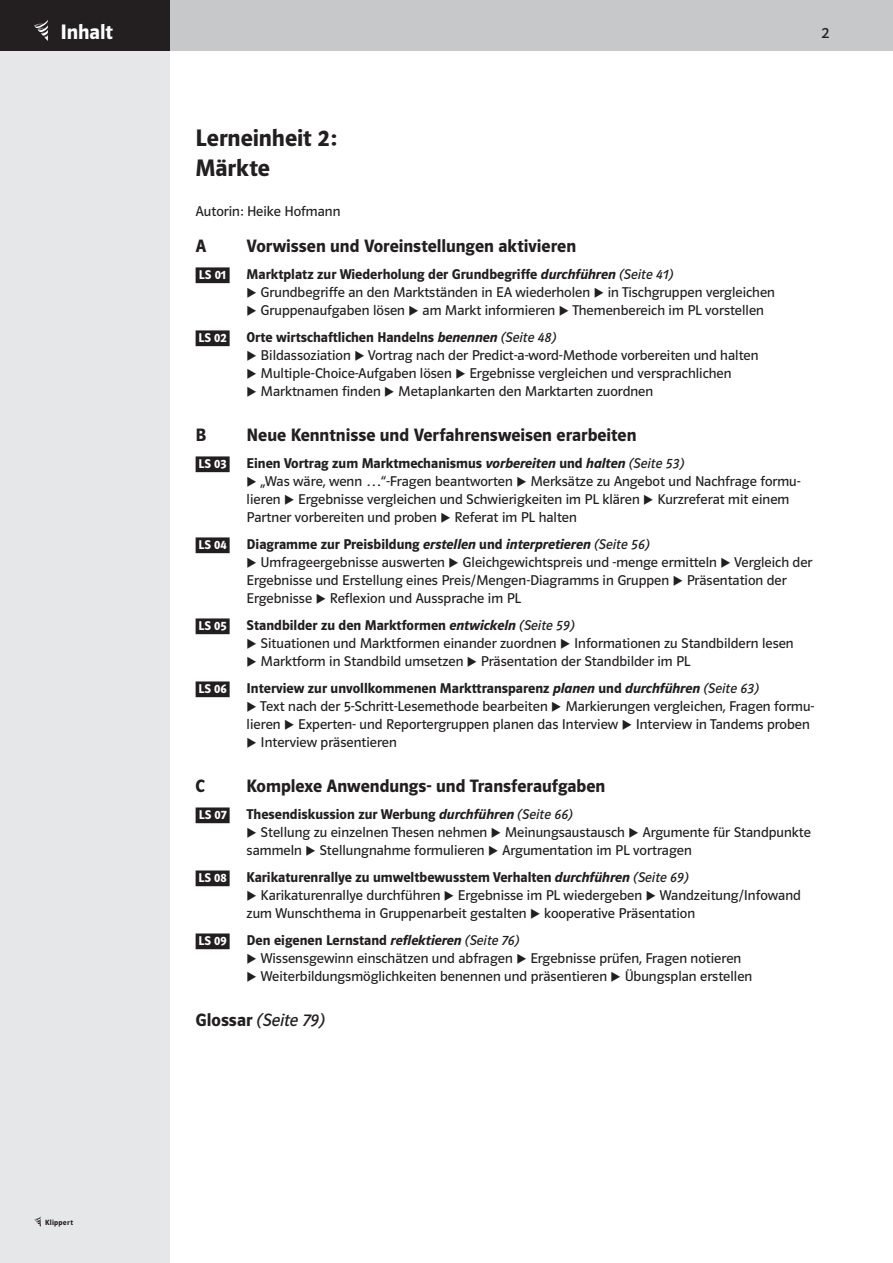
<style>
.page{position:relative;width:893px;height:1263px;background:#fff}
.page>*{position:absolute;margin:0;border:0;box-sizing:border-box;transform-origin:0 0}
.t1{font:24px/30px "Polo ST11 K Hfett";letter-spacing:-.005em;color:#231f20}
.t2{font:21px "Polo ST11 K Hfett";letter-spacing:-.005em;color:#fff}
.t3{font:18px "Polo ST11 K Hfett";color:#231f20}
.t4{font:18px "Polo ST11 K Buch Kursiv";letter-spacing:-.005em;color:#231f20}
.t5{font:15.75px "Polo ST11 K Buch";color:#231f20}
.t6{font:14.25px/18px "Polo ST11 K Buch";color:#231f20}
.t7{font:14.25px "Polo ST11 K Hfett";color:#231f20}
.t8{font:12.75px "Polo ST11 K Hfett";color:#fff}
.t9{font:7.65px "Polo ST11 K Hfett";letter-spacing:.03em;color:#231f20}
.s1{font-family:"Polo ST11 K Leicht"}
.s2{font-family:"Polo ST11 K Hfett Kursiv"}
.s3{font-family:"Polo ST11 K Buch Kursiv"}
.s4{font-family:"Polo ST11 K Hfett"}
</style>
<div class="page">
<div style="left:0;top:0;width:170px;height:1263px;background:#e6e7e9"></div>
<svg style="left:34px;top:1216px;width:7px;height:11px"></svg>
<div style="left:0;top:0;width:893px;height:51px;background:#c7c8ca"></div>
<div style="left:0;top:0;width:170px;height:51px;background:#231f20"></div>
<svg style="left:34px;top:20px;width:14px;height:21px"></svg>
<div style="left:196px;top:267px;width:34px;height:16px;background:#231f20"></div>
<div style="left:196px;top:330px;width:34px;height:16px;background:#231f20"></div>
<div style="left:196px;top:456px;width:34px;height:16px;background:#231f20"></div>
<div style="left:196px;top:537px;width:34px;height:16px;background:#231f20"></div>
<div style="left:196px;top:618px;width:34px;height:16px;background:#231f20"></div>
<div style="left:196px;top:681px;width:34px;height:16px;background:#231f20"></div>
<div style="left:196px;top:807px;width:34px;height:16px;background:#231f20"></div>
<div style="left:196px;top:870px;width:34px;height:16px;background:#231f20"></div>
<div style="left:196px;top:933px;width:34px;height:16px;background:#231f20"></div>
<h2 class="t2" style="left:60px;top:20px;width:54px">Inhalt</h2>
<p class="t5" style="left:821px;top:25px;width:9px">2</p>
<p class="t9" style="left:45px;top:1218px;width:62px">Klippert <span class="s1">bei Klett</span></p>
<h1 class="t1" style="left:196px;top:123px;width:143px">Lerneinheit 2:<br>Märkte</h1>
<p class="t6" style="left:196px;top:202px;width:146px">Autorin: Heike Hofmann</p>
<p class="t3" style="left:196px;top:236px;width:12px">A</p>
<p class="t3" style="left:247px;top:236px;width:331px">Vorwissen und Voreinstellungen aktivieren</p>
<p class="t8" style="left:199px;top:268px;width:29px">LS 01</p>
<p class="t7" style="left:247px;top:266px;width:428px">Marktplatz zur Wiederholung der Grundbegriffe <span class="s2">durchführen</span> <span class="s3">(Seite 41)</span></p>
<p class="t6" style="left:247px;top:283px;width:530px">◆ Grundbegriffe an den Marktständen in EA wiederholen ◆ in Tischgruppen vergleichen</p>
<p class="t6" style="left:247px;top:301px;width:519px">◆ Gruppenaufgaben lösen ◆ am Markt informieren ◆ Themenbereich im PL vorstellen</p>
<p class="t8" style="left:199px;top:331px;width:30px">LS 02</p>
<p class="t7" style="left:247px;top:329px;width:311px">Orte wirtschaftlichen Handelns <span class="s2">benennen</span> <span class="s3">(Seite 48)</span></p>
<p class="t6" style="left:247px;top:346px;width:513px">◆ Bildassoziation ◆ Vortrag nach der Predict-a-word-Methode vorbereiten und halten</p>
<p class="t6" style="left:247px;top:364px;width:486px">◆ Multiple-Choice-Aufgaben lösen ◆ Ergebnisse vergleichen und versprachlichen</p>
<p class="t6" style="left:247px;top:382px;width:408px">◆ Marktnamen finden ◆ Metaplankarten den Marktarten zuordnen</p>
<p class="t3" style="left:196px;top:425px;width:12px">B</p>
<p class="t3" style="left:247px;top:425px;width:391px">Neue Kenntnisse und Verfahrensweisen erarbeiten</p>
<p class="t8" style="left:199px;top:457px;width:30px">LS 03</p>
<p class="t7" style="left:247px;top:455px;width:439px">Einen Vortrag zum Marktmechanismus <span class="s2">vorbereiten</span> und <span class="s2">halten</span> <span class="s3">(Seite 53)</span></p>
<p class="t6" style="left:247px;top:472px;width:555px">◆ „Was wäre, wenn …“-Fragen beantworten ◆ Merksätze zu Angebot und Nachfrage formu&shy;lieren ◆ Ergebnisse vergleichen und Schwierigkeiten im PL klären ◆ Kurzreferat mit einem<br>Partner vorbereiten und proben ◆ Referat im PL halten</p>
<p class="t8" style="left:199px;top:538px;width:30px">LS 04</p>
<p class="t7" style="left:247px;top:536px;width:405px">Diagramme zur Preisbildung <span class="s2">erstellen</span> und <span class="s2">interpretieren</span> <span class="s3">(Seite 56)</span></p>
<p class="t6" style="left:247px;top:553px;width:567px">◆ Umfrageergebnisse auswerten ◆ Gleichgewichtspreis und -menge ermitteln ◆ Vergleich der<br>Ergebnisse und Erstellung eines Preis/Mengen-Diagramms in Gruppen ◆ Präsentation der<br>Ergebnisse ◆ Reflexion und Aussprache im PL</p>
<p class="t8" style="left:199px;top:619px;width:30px">LS 05</p>
<p class="t7" style="left:247px;top:617px;width:330px">Standbilder zu den Marktformen <span class="s2">entwickeln</span> <span class="s3">(Seite 59)</span></p>
<p class="t6" style="left:247px;top:634px;width:549px">◆ Situationen und Marktformen einander zuordnen ◆ Informationen zu Standbildern lesen</p>
<p class="t6" style="left:247px;top:652px;width:445px">◆ Marktform in Standbild umsetzen ◆ Präsentation der Standbilder im PL</p>
<p class="t8" style="left:199px;top:682px;width:30px">LS 06</p>
<p class="t7" style="left:247px;top:680px;width:514px">Interview zur unvollkommenen Markttransparenz <span class="s2">planen</span> und <span class="s2">durchführen</span> <span class="s3">(Seite 63)</span></p>
<p class="t6" style="left:247px;top:697px;width:569px">◆ Text nach der 5-Schritt-Lesemethode bearbeiten ◆ Markierungen vergleichen, Fragen formu&shy;lieren ◆ Experten- und Reportergruppen planen das Interview ◆ Interview in Tandems proben</p>
<p class="t6" style="left:247px;top:733px;width:152px">◆ Interview präsentieren</p>
<p class="t3" style="left:196px;top:776px;width:11px">C</p>
<p class="t3" style="left:247px;top:776px;width:360px">Komplexe Anwendungs- und Transferaufgaben</p>
<p class="t8" style="left:199px;top:808px;width:29px">LS 07</p>
<p class="t7" style="left:247px;top:806px;width:328px">Thesendiskussion zur Werbung <span class="s2">durchführen</span> <span class="s3">(Seite 66)</span></p>
<p class="t6" style="left:247px;top:823px;width:566px">◆ Stellung zu einzelnen Thesen nehmen ◆ Meinungsaustausch ◆ Argumente für Standpunkte sammeln ◆ Stellungnahme formulieren ◆ Argumentation im PL vortragen</p>
<p class="t8" style="left:199px;top:871px;width:30px">LS 08</p>
<p class="t7" style="left:247px;top:869px;width:444px">Karikaturenrallye zu umweltbewusstem Verhalten <span class="s2">durchführen</span> <span class="s3">(Seite 69)</span></p>
<p class="t6" style="left:247px;top:886px;width:556px">◆ Karikaturenrallye durchführen ◆ Ergebnisse im PL wiedergeben ◆ Wandzeitung/Infowand zum Wunschthema in Gruppenarbeit gestalten ◆ kooperative Präsentation</p>
<p class="t8" style="left:199px;top:934px;width:30px">LS 09</p>
<p class="t7" style="left:247px;top:932px;width:274px">Den eigenen Lernstand <span class="s2">reflektieren</span> <span class="s3">(Seite 76)</span></p>
<p class="t6" style="left:247px;top:949px;width:496px">◆ Wissensgewinn einschätzen und abfragen ◆ Ergebnisse prüfen, Fragen notieren</p>
<p class="t6" style="left:247px;top:967px;width:507px">◆ Weiterbildungsmöglichkeiten benennen und präsentieren ◆ Übungsplan erstellen</p>
<p class="t4" style="left:196px;top:1010px;width:131px"><span class="s4">Glossar</span> (Seite 79)</p>
</div>
